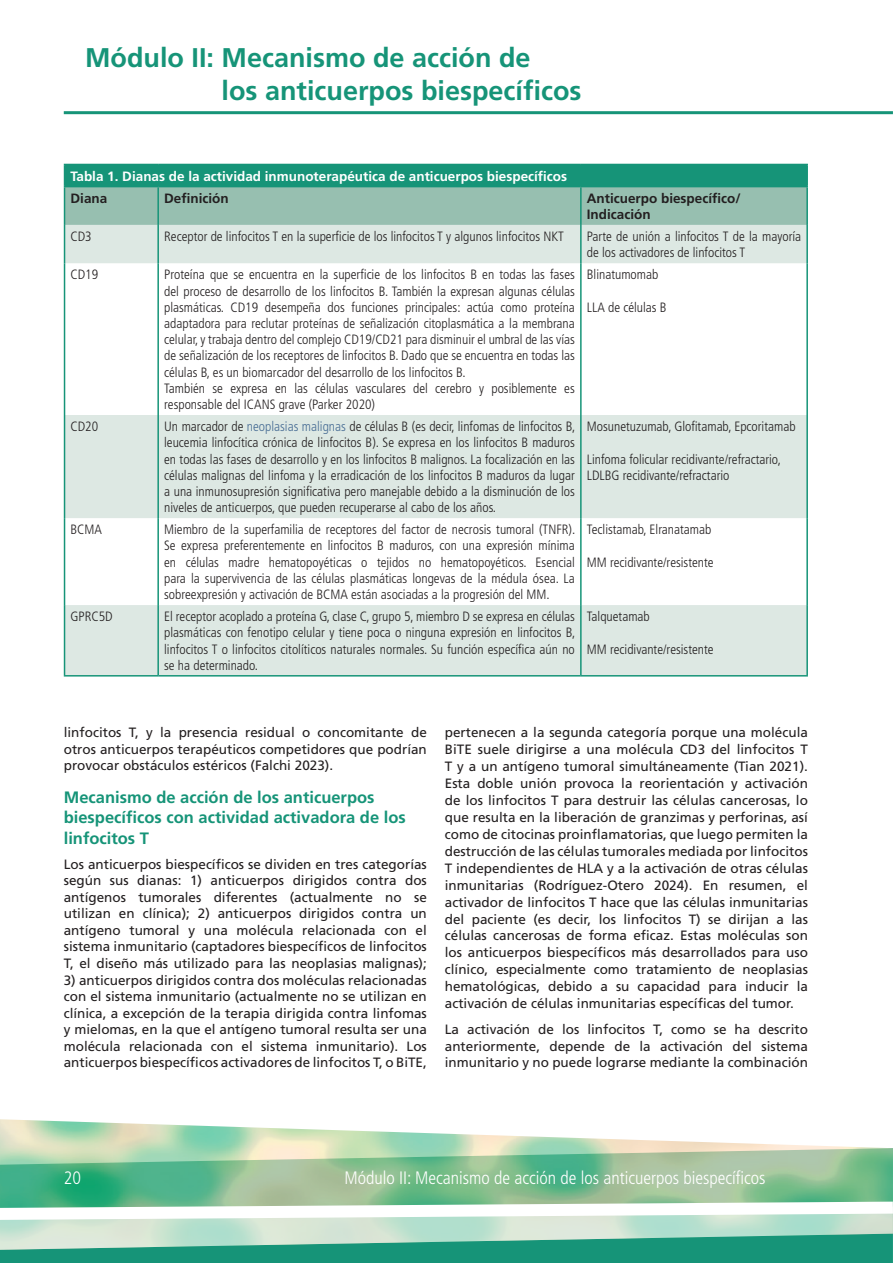
<style>
.page{position:relative;width:893px;height:1263px;background:#fff}
.page>*{position:absolute;margin:0;border:0;box-sizing:border-box;transform-origin:0 0}
.t1{font:700 27px/32.4px "Frutiger LT Std";color:#169478}
.t2{font:300 condensed 18px "Frutiger LT Std";color:#fff}
.t3{font:700 16.5px/20.1px "Frutiger LT Std";color:#169478}
.t4{font:300 condensed 13.5px/16.2px "Frutiger LT Std";color:#231f20}
.t5{font:13.5px/17px "Frutiger LT Std";color:#231f20;text-align:justify}
.t6{font:700 13.5px "Frutiger LT Std";color:#fff}
.t7{font:700 13.5px/16.2px "Frutiger LT Std";color:#231f20}
.s1{color:#476c94}
</style>
<div class="page">
<div style="left:0;top:1250px;width:893px;height:13px;background:#169478"></div>
<img style="left:0;top:1119px;width:893px;height:76px">
<svg style="left:0;top:1195px;width:893px;height:55px"></svg>
<hr style="left:64px;top:111px;width:829px;height:3px;background:#169478">
<svg style="left:65px;top:225px;width:741px;height:450px"></svg>
<hr style="left:806px;top:187px;width:2px;height:38px;background:#169478">
<hr style="left:64px;top:225px;width:1px;height:38px;background:#169478">
<hr style="left:157px;top:225px;width:2px;height:38px;background:#169478">
<hr style="left:580px;top:225px;width:2px;height:38px;background:#169478">
<hr style="left:806px;top:225px;width:2px;height:38px;background:#169478">
<hr style="left:64px;top:263px;width:1px;height:152px;background:#169478">
<hr style="left:157px;top:263px;width:2px;height:152px;background:#169478">
<hr style="left:580px;top:263px;width:2px;height:152px;background:#169478">
<hr style="left:806px;top:263px;width:2px;height:152px;background:#169478">
<hr style="left:64px;top:415px;width:1px;height:103px;background:#169478">
<hr style="left:157px;top:415px;width:2px;height:103px;background:#169478">
<hr style="left:580px;top:415px;width:2px;height:103px;background:#169478">
<hr style="left:806px;top:415px;width:2px;height:103px;background:#169478">
<hr style="left:64px;top:518px;width:1px;height:87px;background:#169478">
<hr style="left:157px;top:518px;width:2px;height:87px;background:#169478">
<hr style="left:580px;top:518px;width:2px;height:87px;background:#169478">
<hr style="left:806px;top:518px;width:2px;height:87px;background:#169478">
<hr style="left:64px;top:605px;width:1px;height:70px;background:#169478">
<hr style="left:157px;top:605px;width:2px;height:70px;background:#169478">
<hr style="left:580px;top:605px;width:2px;height:70px;background:#169478">
<hr style="left:806px;top:605px;width:2px;height:70px;background:#169478">
<svg style="left:64px;top:164px;width:743px;height:61px;background:#67af9b"></svg>
<hr style="left:158px;top:164px;width:423px;height:1px;background:#169478">
<hr style="left:581px;top:164px;width:227px;height:1px;background:#169478">
<hr style="left:580px;top:165px;width:2px;height:21px;background:#169478">
<hr style="left:806px;top:165px;width:2px;height:21px;background:#169478">
<hr style="left:64px;top:186px;width:94px;height:1px;background:#169478">
<hr style="left:158px;top:186px;width:423px;height:1px;background:#169478">
<hr style="left:581px;top:186px;width:227px;height:1px;background:#169478">
<hr style="left:64px;top:675px;width:94px;height:1px;background:#169478">
<hr style="left:158px;top:675px;width:423px;height:1px;background:#169478">
<hr style="left:581px;top:675px;width:227px;height:1px;background:#169478">
<h1 class="t1" style="left:222px;top:42px;width:361px;text-indent:-137px">Módulo II: Mecanismo de acción de<br>los anticuerpos biespecíficos</h1>
<p class="t6" style="left:71px;top:168px;width:498px">Tabla 1. Dianas de la actividad inmunoterapéutica de anticuerpos biespecíficos</p>
<p class="t7" style="left:71px;top:190px;width:38px">Diana</p>
<p class="t7" style="left:164px;top:190px;width:66px">Definición</p>
<p class="t7" style="left:587px;top:190px;width:155px">Anticuerpo biespecífico/<br>Indicación</p>
<p class="t4" style="left:71px;top:228px;width:23px">CD3</p>
<p class="t4" style="left:164px;top:228px;width:401px">Receptor de linfocitos T en la superficie de los linfocitos T y algunos linfocitos NKT</p>
<p class="t4" style="left:587px;top:228px;width:216px">Parte de unión a linfocitos T de la mayoría de los activadores de linfocitos T</p>
<p class="t4" style="left:71px;top:267px;width:29px">CD19</p>
<p class="t4" style="left:164px;top:267px;width:412px">Proteína que se encuentra en la superficie de los linfocitos B en todas las fases del proceso de desarrollo de los linfocitos B. También la expresan algunas células plasmáticas. CD19 desempeña dos funciones principales: actúa como proteína adaptadora para reclutar proteínas de señalización citoplasmática a la membrana celular, y trabaja dentro del complejo CD19/CD21 para disminuir el umbral de las vías de señalización de los receptores de linfocitos B. Dado que se encuentra en todas las células B, es un biomarcador del desarrollo de los linfocitos B.<br>También se expresa en las células vasculares del cerebro y posiblemente es responsable del ICANS grave (Parker 2020)</p>
<p class="t4" style="left:587px;top:267px;width:73px">Blinatumomab</p>
<p class="t4" style="left:587px;top:299px;width:81px">LLA de células B</p>
<p class="t4" style="left:71px;top:419px;width:29px">CD20</p>
<p class="t4" style="left:164px;top:419px;width:413px;text-align:justify">Un marcador de <span class="s1">neoplasias malignas</span> de células B (es decir, linfomas de linfocitos B, leucemia linfocítica crónica de linfocitos B). Se expresa en los linfocitos B maduros en todas las fases de desarrollo y en los linfocitos B malignos. La focalización en las células malignas del linfoma y la erradicación de los linfocitos B maduros da lugar a una inmunosupresión significativa pero manejable debido a la disminución de los niveles de anticuerpos, que pueden recuperarse al cabo de los años.</p>
<p class="t4" style="left:587px;top:419px;width:210px">Mosunetuzumab, Glofitamab, Epcoritamab</p>
<p class="t4" style="left:587px;top:451px;width:196px">Linfoma folicular recidivante/refractario,<br>LDLBG recidivante/refractario</p>
<p class="t4" style="left:71px;top:522px;width:33px">BCMA</p>
<p class="t4" style="left:164px;top:522px;width:413px;text-align:justify">Miembro de la superfamilia de receptores del factor de necrosis tumoral (TNFR).<br>Se expresa preferentemente en linfocitos B maduros, con una expresión mínima en células madre hematopoyéticas o tejidos no hematopoyéticos. Esencial para la supervivencia de las células plasmáticas longevas de la médula ósea. La sobreexpresión y activación de BCMA están asociadas a la progresión del MM.</p>
<p class="t4" style="left:587px;top:522px;width:126px">Teclistamab, Elranatamab</p>
<p class="t4" style="left:587px;top:554px;width:128px">MM recidivante/resistente</p>
<p class="t4" style="left:71px;top:609px;width:44px">GPRC5D</p>
<p class="t4" style="left:164px;top:609px;width:413px;text-align:justify">El receptor acoplado a proteína G, clase C, grupo 5, miembro D se expresa en células plasmáticas con fenotipo celular y tiene poca o ninguna expresión en linfocitos B, linfocitos T o linfocitos citolíticos naturales normales. Su función específica aún no se ha determinado.</p>
<p class="t4" style="left:587px;top:609px;width:65px">Talquetamab</p>
<p class="t4" style="left:587px;top:641px;width:128px">MM recidivante/resistente</p>
<p class="t5" style="left:64px;top:724px;width:365px;line-height:16.5px">linfocitos T, y la presencia residual o concomitante de otros anticuerpos terapéuticos competidores que podrían provocar obstáculos estéricos (Falchi 2023).</p>
<p class="t3" style="left:64px;top:788px;width:343px">Mecanismo de acción de los anticuerpos biespecíficos con actividad activadora de los linfocitos T</p>
<p class="t5" style="left:64px;top:856px;width:365px;line-height:16.5px">Los anticuerpos biespecíficos se dividen en tres categorías según sus dianas: 1) anticuerpos dirigidos contra dos antígenos tumorales diferentes (actualmente no se utilizan en clínica); 2) anticuerpos dirigidos contra un antígeno tumoral y una molécula relacionada con el sistema inmunitario (captadores biespecíficos de linfocitos T, el diseño más utilizado para las neoplasias malignas);</p>
<p class="t5" style="left:64px;top:972px;width:365px;line-height:16.5px">3) anticuerpos dirigidos contra dos moléculas relacionadas con el sistema inmunitario (actualmente no se utilizan en clínica, a excepción de la terapia dirigida contra linfomas y mielomas, en la que el antígeno tumoral resulta ser una molécula relacionada con el sistema inmunitario). Los anticuerpos biespecíficos activadores de linfocitos T, o BiTE,</p>
<p class="t5" style="left:445px;top:724px;width:365px">pertenecen a la segunda categoría porque una molécula BiTE suele dirigirse a una molécula CD3 del linfocitos T T y a un antígeno tumoral simultáneamente (Tian 2021).<br>Esta doble unión provoca la reorientación y activación de los linfocitos T para destruir las células cancerosas, lo que resulta en la liberación de granzimas y perforinas, así como de citocinas proinflamatorias, que luego permiten la destrucción de las células tumorales mediada por linfocitos T independientes de HLA y a la activación de otras células inmunitarias (Rodríguez-Otero 2024). En resumen, el activador de linfocitos T hace que las células inmunitarias del paciente (es decir, los linfocitos T) se dirijan a las células cancerosas de forma eficaz. Estas moléculas son los anticuerpos biespecíficos más desarrollados para uso clínico, especialmente como tratamiento de neoplasias hematológicas, debido a su capacidad para inducir la activación de células inmunitarias específicas del tumor.</p>
<p class="t5" style="left:445px;top:1020px;width:365px">La activación de los linfocitos T, como se ha descrito anteriormente, depende de la activación del sistema inmunitario y no puede lograrse mediante la combinación</p>
<h2 class="t2" style="left:64px;top:1167px;width:19px">20</h2>
<h2 class="t2" style="left:344px;top:1167px;width:423px">Módulo II: Mecanismo de acción de los anticuerpos biespecíficos</h2>
</div>
